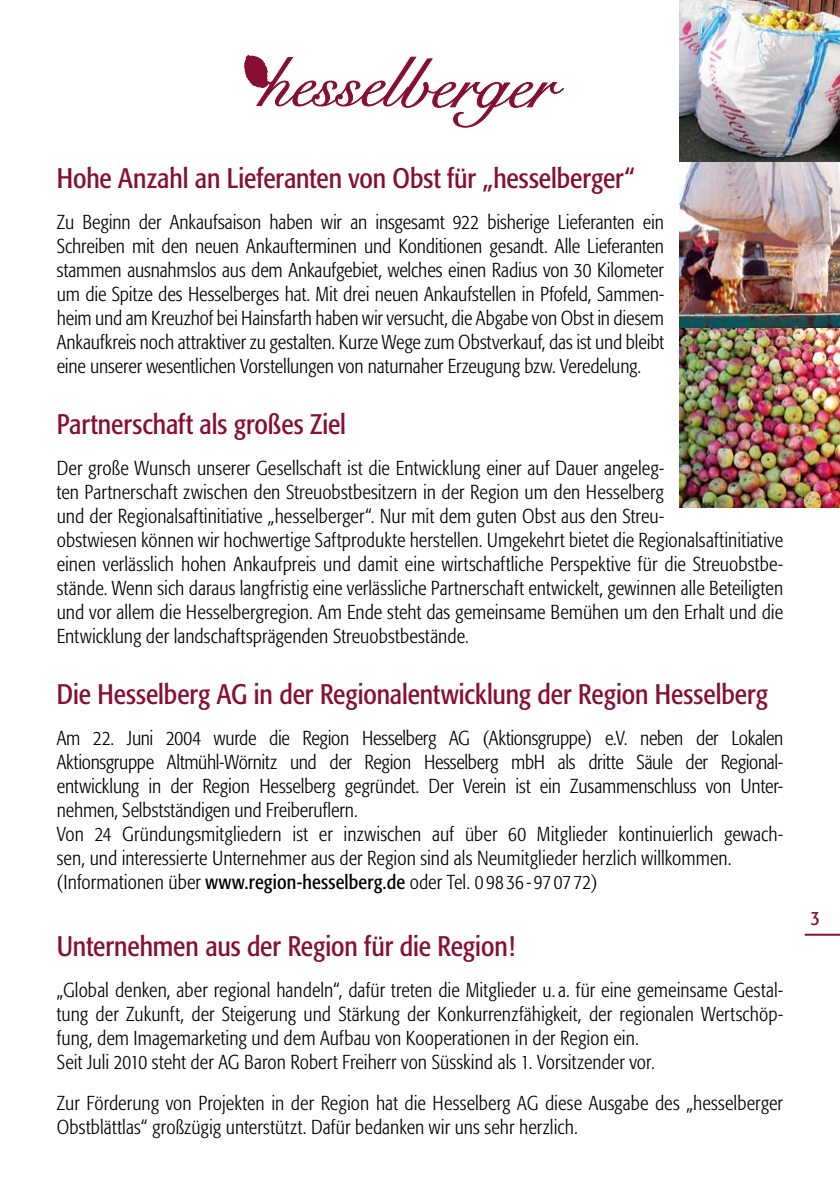
<style>
.page{position:relative;width:840px;height:1191px;background:#fff}
.page>*{position:absolute;margin:0;border:0;box-sizing:border-box;transform-origin:0 0}
.t1{font:condensed 28px "Formata";color:#870e33}
.t2{font:300 condensed 20px/24px "Formata";letter-spacing:.005em;color:#000}
.t3{font:condensed 20px "Formata";color:#870e33}
.s1{font-weight:400}
</style>
<div class="page">
<img style="left:679px;top:162px;width:160px;height:167px">
<img style="left:679px;top:329px;width:160px;height:179px">
<img style="left:679px;top:0;width:160px;height:162px">
<svg style="left:243px;top:55px;width:321px;height:73px"></svg>
<hr style="left:804px;top:933px;width:35px;height:2px;background:#870e33">
<h1 class="t1" style="left:57px;top:162px;width:579px">Hohe Anzahl an Lieferanten von Obst für „hesselberger“</h1>
<p class="t2" style="left:57px;top:211px;width:608px;text-align:justify">Zu Beginn der Ankaufsaison haben wir an insgesamt 922 bisherige Lieferanten ein Schreiben mit den neuen Ankaufterminen und Konditionen gesandt. Alle Lieferanten stammen ausnahmslos aus dem Ankaufgebiet, welches einen Radius von 30 Kilometer um die Spitze des Hesselberges hat. Mit drei neuen Ankaufstellen in Pfofeld, Sammen&shy;heim und am Kreuzhof bei Hainsfarth haben wir versucht, die Abgabe von Obst in diesem Ankaufkreis noch attraktiver zu gestalten. Kurze Wege zum Obstverkauf, das ist und bleibt eine unserer wesentlichen Vorstellungen von naturnaher Erzeugung bzw. Veredelung.</p>
<h1 class="t1" style="left:57px;top:408px;width:291px">Partnerschaft als großes Ziel</h1>
<p class="t2" style="left:57px;top:456px;width:727px">Der große Wunsch unserer Gesellschaft ist die Entwicklung einer auf Dauer angeleg-<br>ten Partnerschaft zwischen den Streuobstbesitzern in der Region um den Hesselberg<br>und der Regionalsaftinitiative „hesselberger“. Nur mit dem guten Obst aus den Streu-<br>obstwiesen können wir hochwertige Saftprodukte herstellen. Umgekehrt bietet die Regionalsaftinitiative einen verlässlich hohen Ankaufpreis und damit eine wirtschaftliche Perspektive für die Streuobstbe&shy;stände. Wenn sich daraus langfristig eine verlässliche Partnerschaft entwickelt, gewinnen alle Beteiligten und vor allem die Hesselbergregion. Am Ende steht das gemeinsame Bemühen um den Erhalt und die Entwicklung der landschaftsprägenden Streuobstbestände.</p>
<h1 class="t1" style="left:57px;top:678px;width:712px">Die Hesselberg AG in der Regionalentwicklung der Region Hesselberg</h1>
<p class="t2" style="left:57px;top:726px;width:727px">Am 22. Juni 2004 wurde die Region Hesselberg AG (Aktionsgruppe) e.V. neben der Lokalen Aktionsgruppe Altmühl-Wörnitz und der Region Hesselberg mbH als dritte Säule der Regional&shy;entwicklung in der Region Hesselberg gegründet. Der Verein ist ein Zusammenschluss von Unter&shy;nehmen, Selbstständigen und Freiberuflern.<br>Von 24 Gründungsmitgliedern ist er inzwischen auf über 60 Mitglieder kontinuierlich gewach&shy;sen, und interessierte Unternehmer aus der Region sind als Neumitglieder herzlich willkommen. (Informationen über <span class="s1">www.region-hesselberg.de</span> oder Tel. 0 98 36 - 97 07 72)</p>
<h1 class="t1" style="left:57px;top:929px;width:459px">Unternehmen aus der Region für die Region!</h1>
<p class="t2" style="left:57px;top:978px;width:727px">„Global denken, aber regional handeln“, dafür treten die Mitglieder u.a. für eine gemeinsame Gestal&shy;tung der Zukunft, der Steigerung und Stärkung der Konkurrenzfähigkeit, der regionalen Wertschöp&shy;fung, dem Imagemarketing und dem Aufbau von Kooperationen in der Region ein.<br>Seit Juli 2010 steht der AG Baron Robert Freiherr von Süsskind als 1. Vorsitzender vor.</p>
<p class="t2" style="left:57px;top:1091px;width:727px">Zur Förderung von Projekten in der Region hat die Hesselberg AG diese Ausgabe des „hesselberger<br>Obstblättlas“ großzügig unterstützt. Dafür bedanken wir uns sehr herzlich.</p>
<p class="t3" style="left:810px;top:906px;width:11px">3</p>
</div>
